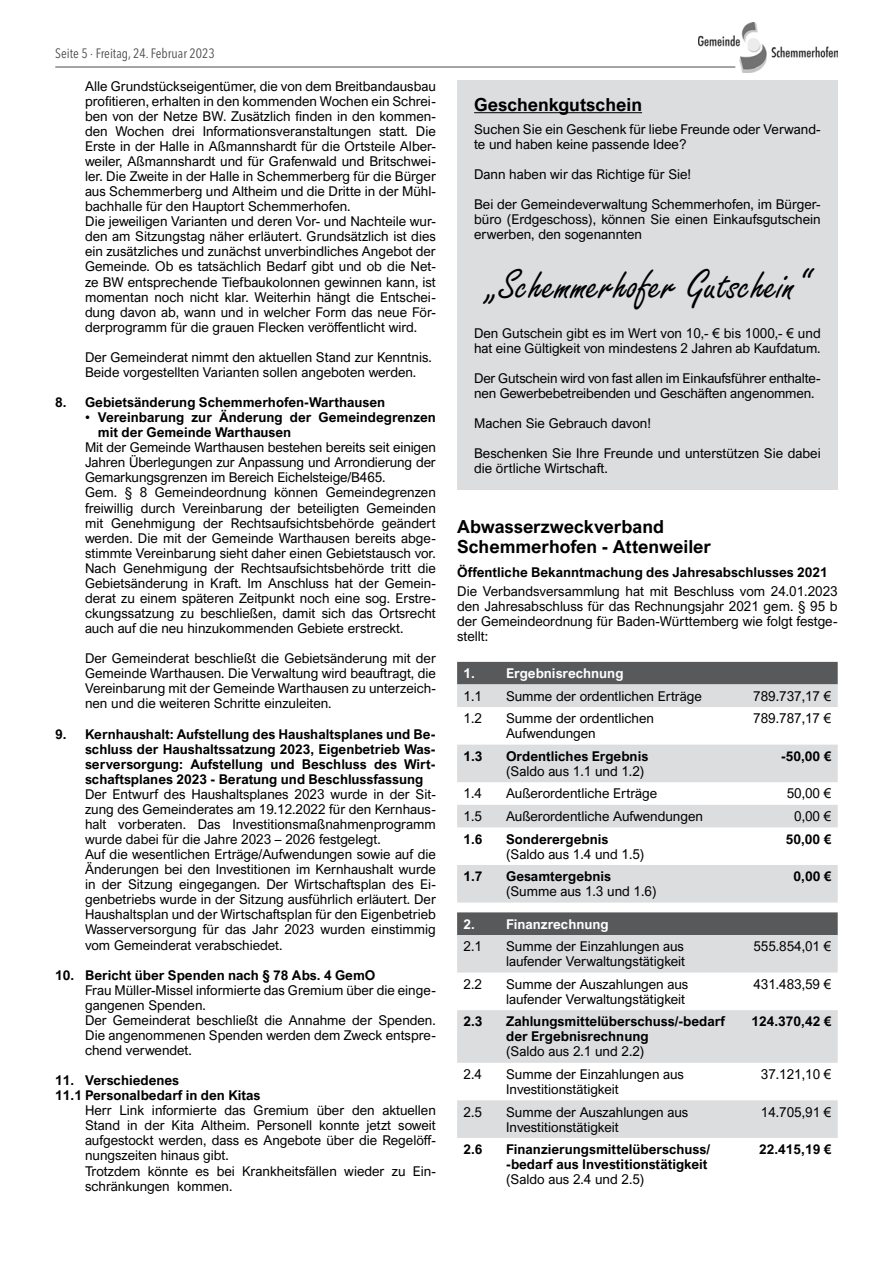
<style>
.page{position:relative;width:893px;height:1263px;background:#fff}
.page>*{position:absolute;margin:0;border:0;box-sizing:border-box;transform-origin:0 0}
.t1{font:45px "Freestyle Script";color:#000}
.t2{font:700 18px/20.2px "Arial Nova";color:#000}
.t3{font:13.5px/15px "Arial Nova";color:#000}
.t4{font:700 13.5px/15px "Arial Nova";color:#000}
.t5{font:700 13.5px "Arial Nova";color:#fff}
.t6{font:condensed 13.5px "Avenir Next W1 G";color:#4d4d4f}
.s1{font-weight:400}
</style>
<div class="page">
<img style="left:699px;top:23px;width:139px;height:49px">
<hr style="left:55px;top:67px;width:680px;height:1px;background:#4d4d4f">
<div style="left:457px;top:662px;width:381px;height:22px;background:#58595b"></div>
<svg style="left:457px;top:684px;width:381px;height:454px;fill:#dcddde"></svg>
<div style="left:457px;top:81px;width:381px;height:409px;background:#dcddde"></div>
<hr style="left:474px;top:112px;width:168px;height:1px;background:#000">
<p class="t6" style="left:55px;top:42px;width:161px">Seite 5 · Freitag, 24. Februar 2023</p>
<p class="t3" style="left:85px;top:78px;width:352px">Alle Grundstückseigentümer, die von dem Breitbandausbau profitieren, erhalten in den kommenden Wochen ein Schrei&shy;ben von der Netze BW. Zusätzlich finden in den kommen&shy;den Wochen drei Informationsveranstaltungen statt. Die Erste in der Halle in Aßmannshardt für die Ortsteile Alber&shy;weiler, Aßmannshardt und für Grafenwald und Britschwei&shy;ler. Die Zweite in der Halle in Schemmerberg für die Bürger aus Schemmerberg und Altheim und die Dritte in der Mühl&shy;bachhalle für den Hauptort Schemmerhofen.<br>Die jeweiligen Varianten und deren Vor- und Nachteile wur&shy;den am Sitzungstag näher erläutert. Grundsätzlich ist dies ein zusätzliches und zunächst unverbindliches Angebot der Gemeinde. Ob es tatsächlich Bedarf gibt und ob die Net&shy;ze BW entsprechende Tiefbaukolonnen gewinnen kann, ist momentan noch nicht klar. Weiterhin hängt die Entschei&shy;dung davon ab, wann und in welcher Form das neue För&shy;derprogramm für die grauen Flecken veröffentlicht wird.</p>
<p class="t3" style="left:85px;top:350px;width:348px">Der Gemeinderat nimmt den aktuellen Stand zur Kenntnis.<br>Beide vorgestellten Varianten sollen angeboten werden.</p>
<p class="t4" style="left:55px;top:395px;width:331px">8. Gebietsänderung Schemmerhofen-Warthausen</p>
<p class="t4" style="left:98px;top:410px;width:340px;text-indent:-13px"><span class="s1">•</span> Vereinbarung zur Änderung der Gemeindegrenzen mit der Gemeinde Warthausen</p>
<p class="t3" style="left:85px;top:440px;width:352px">Mit der Gemeinde Warthausen bestehen bereits seit einigen Jahren Überlegungen zur Anpassung und Arrondierung der Gemarkungsgrenzen im Bereich Eichelsteige/B465.<br>Gem. § 8 Gemeindeordnung können Gemeindegrenzen freiwillig durch Vereinbarung der beteiligten Gemeinden mit Genehmigung der Rechtsaufsichtsbehörde geändert werden. Die mit der Gemeinde Warthausen bereits abge&shy;stimmte Vereinbarung sieht daher einen Gebietstausch vor.<br>Nach Genehmigung der Rechtsaufsichtsbehörde tritt die Gebietsänderung in Kraft. Im Anschluss hat der Gemein&shy;derat zu einem späteren Zeitpunkt noch eine sog. Erstre&shy;ckungssatzung zu beschließen, damit sich das Ortsrecht auch auf die neu hinzukommenden Gebiete erstreckt.</p>
<p class="t3" style="left:85px;top:651px;width:352px;text-align:justify">Der Gemeinderat beschließt die Gebietsänderung mit der Gemeinde Warthausen. Die Verwaltung wird beauftragt, die Vereinbarung mit der Gemeinde Warthausen zu unterzeich&shy;nen und die weiteren Schritte einzuleiten.</p>
<p class="t4" style="left:85px;top:726px;width:352px;text-align:justify;text-indent:-30px">9. Kernhaushalt: Aufstellung des Haushaltsplanes und Be&shy;schluss der Haushaltssatzung 2023, Eigenbetrieb Was&shy;serversorgung: Aufstellung und Beschluss des Wirt&shy;schaftsplanes 2023 - Beratung und Beschlussfassung</p>
<p class="t3" style="left:85px;top:786px;width:352px">Der Entwurf des Haushaltsplanes 2023 wurde in der Sit&shy;zung des Gemeinderates am 19.12.2022 für den Kernhaus&shy;halt vorberaten. Das Investitionsmaßnahmenprogramm wurde dabei für die Jahre 2023 – 2026 festgelegt.<br>Auf die wesentlichen Erträge/Aufwendungen sowie auf die Änderungen bei den Investitionen im Kernhaushalt wurde in der Sitzung eingegangen. Der Wirtschaftsplan des Ei&shy;genbetriebs wurde in der Sitzung ausführlich erläutert. Der Haushaltsplan und der Wirtschaftsplan für den Eigenbetrieb Wasserversorgung für das Jahr 2023 wurden einstimmig vom Gemeinderat verabschiedet.</p>
<p class="t4" style="left:55px;top:967px;width:322px">10. Bericht über Spenden nach § 78 Abs. 4 GemO</p>
<p class="t3" style="left:85px;top:982px;width:352px">Frau Müller-Missel informierte das Gremium über die einge&shy;gangenen Spenden.<br>Der Gemeinderat beschließt die Annahme der Spenden.<br>Die angenommenen Spenden werden dem Zweck entspre&shy;chend verwendet.</p>
<p class="t4" style="left:55px;top:1073px;width:207px">11. Verschiedenes<br>11.1 Personalbedarf in den Kitas</p>
<p class="t3" style="left:85px;top:1103px;width:352px">Herr Link informierte das Gremium über den aktuellen Stand in der Kita Altheim. Personell konnte jetzt soweit aufgestockt werden, dass es Angebote über die Regelöff&shy;nungszeiten hinaus gibt.<br>Trotzdem könnte es bei Krankheitsfällen wieder zu Ein&shy;schränkungen kommen.</p>
<h2 class="t2" style="left:474px;top:94px;width:169px">Geschenkgutschein</h2>
<p class="t3" style="left:474px;top:122px;width:348px">Suchen Sie ein Geschenk für liebe Freunde oder Verwand&shy;te und haben keine passende Idee?</p>
<p class="t3" style="left:474px;top:167px;width:219px">Dann haben wir das Richtige für Sie!</p>
<p class="t3" style="left:474px;top:197px;width:348px;text-align:justify">Bei der Gemeindeverwaltung Schemmerhofen, im Bürger&shy;büro (Erdgeschoss), können Sie einen Einkaufsgutschein erwerben, den sogenannten</p>
<h1 class="t1" style="left:489px;top:261px;width:317px">„Schemmerhofer Gutschein“</h1>
<p class="t3" style="left:474px;top:326px;width:348px">Den Gutschein gibt es im Wert von 10,- € bis 1000,- € und hat eine Gültigkeit von mindestens 2 Jahren ab Kaufdatum.</p>
<p class="t3" style="left:474px;top:371px;width:348px">Der Gutschein wird von fast allen im Einkaufsführer enthalte&shy;nen Gewerbebetreibenden und Geschäften angenommen.</p>
<p class="t3" style="left:474px;top:416px;width:178px">Machen Sie Gebrauch davon!</p>
<p class="t3" style="left:474px;top:446px;width:348px">Beschenken Sie Ihre Freunde und unterstützen Sie dabei die örtliche Wirtschaft.</p>
<h2 class="t2" style="left:457px;top:516px;width:255px">Abwasserzweckverband<br>Schemmerhofen - Attenweiler</h2>
<p class="t4" style="left:457px;top:564px;width:372px">Öffentliche Bekanntmachung des Jahresabschlusses 2021</p>
<p class="t3" style="left:457px;top:583px;width:382px;text-align:justify">Die Verbandsversammlung hat mit Beschluss vom 24.01.2023 den Jahresabschluss für das Rechnungsjahr 2021 gem. § 95 b der Gemeindeordnung für Baden-Württemberg wie folgt festge&shy;stellt:</p>
<p class="t5" style="left:463px;top:665px;width:162px">1. Ergebnisrechnung</p>
<p class="t3" style="left:463px;top:688px;width:20px">1.1</p>
<p class="t3" style="left:506px;top:688px;width:197px">Summe der ordentlichen Erträge</p>
<p class="t3" style="left:753px;top:688px;width:80px">789.737,17 €</p>
<p class="t3" style="left:463px;top:711px;width:20px">1.2</p>
<p class="t3" style="left:506px;top:711px;width:150px">Summe der ordentlichen<br>Aufwendungen</p>
<p class="t3" style="left:753px;top:711px;width:80px">789.787,17 €</p>
<p class="t4" style="left:463px;top:748px;width:21px">1.3</p>
<p class="t4" style="left:506px;top:748px;width:144px">Ordentliches Ergebnis</p>
<p class="t3" style="left:506px;top:763px;width:140px">(Saldo aus 1.1 und 1.2)</p>
<p class="t4" style="left:781px;top:748px;width:52px">-50,00 €</p>
<p class="t3" style="left:463px;top:786px;width:20px">1.4</p>
<p class="t3" style="left:506px;top:786px;width:153px">Außerordentliche Erträge</p>
<p class="t3" style="left:787px;top:786px;width:46px">50,00 €</p>
<p class="t3" style="left:463px;top:809px;width:20px">1.5</p>
<p class="t3" style="left:506px;top:809px;width:198px">Außerordentliche Aufwendungen</p>
<p class="t3" style="left:794px;top:809px;width:39px">0,00 €</p>
<p class="t4" style="left:463px;top:831px;width:21px">1.6</p>
<p class="t4" style="left:506px;top:831px;width:104px">Sonderergebnis</p>
<p class="t3" style="left:506px;top:846px;width:140px">(Saldo aus 1.4 und 1.5)</p>
<p class="t4" style="left:786px;top:831px;width:47px">50,00 €</p>
<p class="t4" style="left:464px;top:869px;width:21px">1.7</p>
<p class="t4" style="left:506px;top:869px;width:106px">Gesamtergebnis</p>
<p class="t3" style="left:506px;top:884px;width:152px">(Summe aus 1.3 und 1.6)</p>
<p class="t4" style="left:794px;top:869px;width:39px">0,00 €</p>
<p class="t5" style="left:464px;top:916px;width:147px">2. Finanzrechnung</p>
<p class="t3" style="left:464px;top:939px;width:20px">2.1</p>
<p class="t3" style="left:506px;top:939px;width:180px">Summe der Einzahlungen aus laufender Verwaltungstätigkeit</p>
<p class="t3" style="left:753px;top:939px;width:80px">555.854,01 €</p>
<p class="t3" style="left:464px;top:976px;width:20px">2.2</p>
<p class="t3" style="left:506px;top:976px;width:184px">Summe der Auszahlungen aus laufender Verwaltungstätigkeit</p>
<p class="t3" style="left:753px;top:976px;width:80px">431.483,59 €</p>
<p class="t4" style="left:464px;top:1014px;width:21px">2.3</p>
<p class="t4" style="left:506px;top:1014px;width:220px">Zahlungsmittelüberschuss/-bedarf der Ergebnisrechnung</p>
<p class="t3" style="left:506px;top:1044px;width:140px">(Saldo aus 2.1 und 2.2)</p>
<p class="t4" style="left:751px;top:1014px;width:81px">124.370,42 €</p>
<p class="t3" style="left:464px;top:1067px;width:20px">2.4</p>
<p class="t3" style="left:506px;top:1067px;width:179px">Summe der Einzahlungen aus<br>Investitionstätigkeit</p>
<p class="t3" style="left:761px;top:1067px;width:72px">37.121,10 €</p>
<p class="t3" style="left:464px;top:1104px;width:20px">2.5</p>
<p class="t3" style="left:506px;top:1104px;width:184px">Summe der Auszahlungen aus<br>Investitionstätigkeit</p>
<p class="t3" style="left:761px;top:1104px;width:72px">14.705,91 €</p>
<p class="t4" style="left:464px;top:1142px;width:21px">2.6</p>
<p class="t4" style="left:506px;top:1142px;width:206px">Finanzierungsmittelüberschuss/ -bedarf aus Investitionstätigkeit</p>
<p class="t3" style="left:506px;top:1172px;width:140px">(Saldo aus 2.4 und 2.5)</p>
<p class="t4" style="left:759px;top:1142px;width:74px">22.415,19 €</p>
</div>
